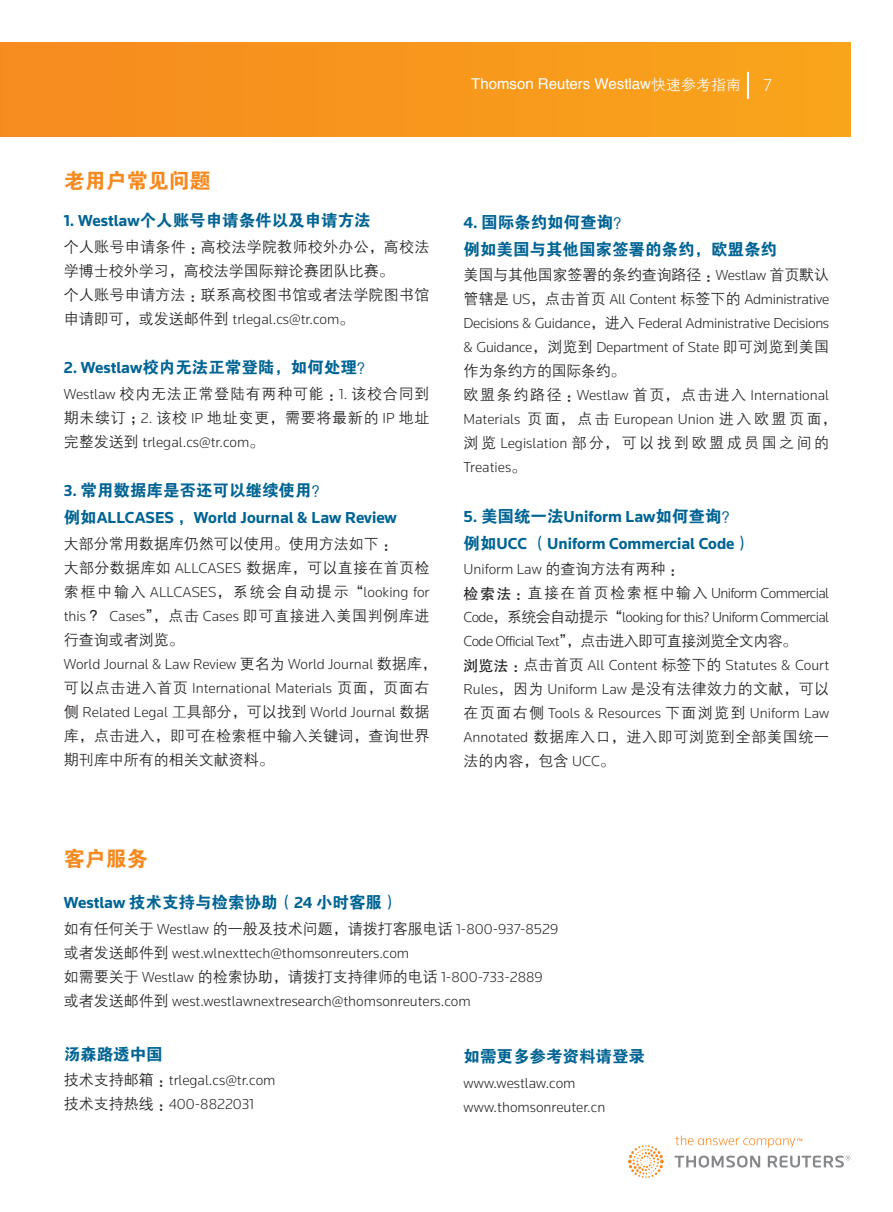
<style>
.page{position:relative;width:893px;height:1212px;background:#fff}
.page>*{position:absolute;margin:0;border:0;box-sizing:border-box;transform-origin:0 0}
.bt1{font:21px "FZDHTJW GB1 0";color:#f6891f}
.bt2{font:16.5px "FZDHTJW GB1 0";color:#006494}
.bt2-2{font:700 16.5px "Knowledge";color:#006494}
.zw{font:300 15px/24px "Knowledge";color:#231f20;text-align:justify}
.zw-2{font:15px/24px "FZZDXJW GB1 0";letter-spacing:.015em;color:#231f20}
.t1{font:15px "Helvetica";color:#fff}
.s1{font-family:"Knowledge";font-weight:700}
.s2{font-family:"Knowledge";font-weight:300}
.s3{font-family:"FZDHTJW GB1 0";font-weight:400}
.s4{font-family:"FZZDXJW GB1 0";font-weight:400}
.s5{font-family:"H Yg 2 gj"}
.s6{font-family:"Knowledge";font-weight:300;font-size:18px}
.s7{font-family:"FZHTJW GB1 0";font-weight:400}
</style>
<div class="page">
<div style="left:0;top:43px;width:850px;height:94px;background:linear-gradient(to right,#f58a1f,#f9a51b)"></div>
<hr style="left:747px;top:72px;width:2px;height:27px;background:#fff">
<svg style="left:628px;top:1135px;width:222px;height:43px"></svg>
<p class="bt1" style="left:64px;top:169px;width:149px">老用户常见问题</p>
<p class="bt2" style="left:64px;top:211px;width:308px"><span class="s1">1. Westlaw</span>个人账号申请条件以及申请方法</p>
<p class="zw-2" style="left:64px;top:235px;width:367px">个人账号申请条件：高校法学院教师校外办公，高校法学博士校外学习，高校法学国际辩论赛团队比赛。</p>
<p class="zw-2" style="left:64px;top:283px;width:367px">个人账号申请方法：联系高校图书馆或者法学院图书馆申请即可，或发送邮件到 <span class="s2">trlegal.cs@tr.com</span>。</p>
<p class="bt2" style="left:64px;top:358px;width:311px"><span class="s1">2. Westlaw</span>校内无法正常登陆，如何处理？</p>
<p class="zw-2" style="left:64px;top:382px;width:367px;text-align:justify"><span class="s2">Westlaw</span> 校内无法正常登陆有两种可能：<span class="s2">1.</span> 该校合同到期未续订；<span class="s2">2.</span> 该校 <span class="s2">IP</span> 地址变更，需要将最新的 <span class="s2">IP</span> 地址完整发送到 <span class="s2">trlegal.cs@tr.com</span>。</p>
<p class="bt2" style="left:64px;top:481px;width:266px"><span class="s1">3.</span> 常用数据库是否还可以继续使用？</p>
<p class="bt2-2" style="left:64px;top:508px;width:335px"><span class="s3">例如</span>ALLCASES <span class="s3">，</span>World Journal &amp; Law Review</p>
<p class="zw-2" style="left:64px;top:532px;width:335px">大部分常用数据库仍然可以使用。使用方法如下：</p>
<p class="zw-2" style="left:64px;top:556px;width:367px;text-align:justify">大部分数据库如 <span class="s2">ALLCASES</span> 数据库，可以直接在首页检索框中输入 <span class="s2">ALLCASES</span>，系统会自动提示“<span class="s2">looking for this</span> ？ <span class="s2">Cases</span>”，点击 <span class="s2">Cases</span> 即可直接进入美国判例库进行查询或者浏览。</p>
<p class="zw" style="left:64px;top:652px;width:375px;text-align:left">World Journal &amp; Law Review <span class="s4">更名为</span> World Journal <span class="s4">数据库，可以点击进入首页</span> International Materials <span class="s4">页面，页面右侧</span> Related Legal <span class="s4">工具部分，可以找到</span> World Journal <span class="s4">数据库，点击进入，即可在检索框中输入关键词，查询世界期刊库中所有的相关文献资料。</span></p>
<p class="t1" style="left:471px;top:73px;width:302px">Thomson Reuters Westlaw<span class="s5">快速参考指南</span> <span class="s6">7</span></p>
<p class="bt2" style="left:463px;top:213px;width:168px"><span class="s1">4.</span> 国际条约如何查询？</p>
<p class="bt2" style="left:463px;top:240px;width:315px">例如美国与其他国家签署的条约，欧盟条约</p>
<p class="zw" style="left:463px;top:263px;width:367px"><span class="s4">美国与其他国家签署的条约查询路径：</span>Westlaw <span class="s4">首页默认管辖是</span> US<span class="s4">，点击首页</span> All Content <span class="s4">标签下的</span> Administrative Decisions &amp; Guidance<span class="s4">，进入</span> Federal Administrative Decisions &amp; Guidance<span class="s4">，浏览到</span> Department of State <span class="s4">即可浏览到美国作为条约方的国际条约。</span></p>
<p class="zw" style="left:463px;top:383px;width:375px;text-align:left"><span class="s4">欧盟条约路径：</span>Westlaw <span class="s4">首页，点击进入</span> International<br>Materials <span class="s4">页面，点击</span> European Union <span class="s4">进入欧盟页面，浏览</span> Legislation <span class="s4">部分，可以找到欧盟成员国之间的<br></span>Treaties<span class="s4">。</span></p>
<p class="bt2-2" style="left:463px;top:506px;width:276px">5. <span class="s3">美国统一法</span>Uniform Law<span class="s3">如何查询？</span></p>
<p class="bt2-2" style="left:463px;top:533px;width:289px"><span class="s3">例如</span>UCC <span class="s3">（</span>Uniform Commercial Code<span class="s3">）</span></p>
<p class="zw" style="left:463px;top:557px;width:222px">Uniform Law <span class="s4">的查询方法有两种：</span></p>
<p class="zw" style="left:463px;top:581px;width:367px"><span class="s7">检索法：</span><span class="s4">直接在首页检索框中输入</span> Uniform Commercial Code<span class="s4">，系统会自动提示“</span>looking for this? Uniform Commercial Code Official Text<span class="s4">”，点击进入即可直接浏览全文内容。</span></p>
<p class="zw" style="left:463px;top:653px;width:367px"><span class="s7">浏览法：</span><span class="s4">点击首页</span> All Content <span class="s4">标签下的</span> Statutes &amp; Court Rules<span class="s4">，因为</span> Uniform Law <span class="s4">是没有法律效力的文献，可以在页面右侧</span> Tools &amp; Resources <span class="s4">下面浏览到</span> Uniform Law Annotated <span class="s4">数据库入口，进入即可浏览到全部美国统一法的内容，包含</span> UCC<span class="s4">。</span></p>
<p class="bt1" style="left:64px;top:847px;width:85px">客户服务</p>
<p class="bt2" style="left:64px;top:893px;width:336px"><span class="s1">Westlaw</span> 技术支持与检索协助（<span class="s1">24</span> 小时客服）</p>
<p class="zw-2" style="left:64px;top:917px;width:496px">如有任何关于 <span class="s2">Westlaw</span> 的一般及技术问题，请拨打客服电话 <span class="s2">1-800-937-8529</span></p>
<p class="zw" style="left:64px;top:941px;width:347px"><span class="s4">或者发送邮件到</span> west.wlnexttech@thomsonreuters.com</p>
<p class="zw-2" style="left:64px;top:965px;width:480px">如需要关于 <span class="s2">Westlaw</span> 的检索协助，请拨打支持律师的电话 <span class="s2">1-800-733-2889</span></p>
<p class="zw" style="left:64px;top:989px;width:408px"><span class="s4">或者发送邮件到</span> west.westlawnextresearch@thomsonreuters.com</p>
<p class="bt2" style="left:64px;top:1045px;width:100px">汤森路透中国</p>
<p class="zw" style="left:64px;top:1068px;width:213px"><span class="s4">技术支持邮箱：</span>trlegal.cs@tr.com</p>
<p class="zw" style="left:64px;top:1092px;width:192px"><span class="s4">技术支持热线：</span>400-8822031</p>
<p class="bt2" style="left:463px;top:1048px;width:183px">如需更多参考资料请登录</p>
<p class="zw" style="left:463px;top:1071px;width:114px">www.westlaw.com</p>
<p class="zw" style="left:463px;top:1095px;width:143px">www.thomsonreuter.cn</p>
</div>
